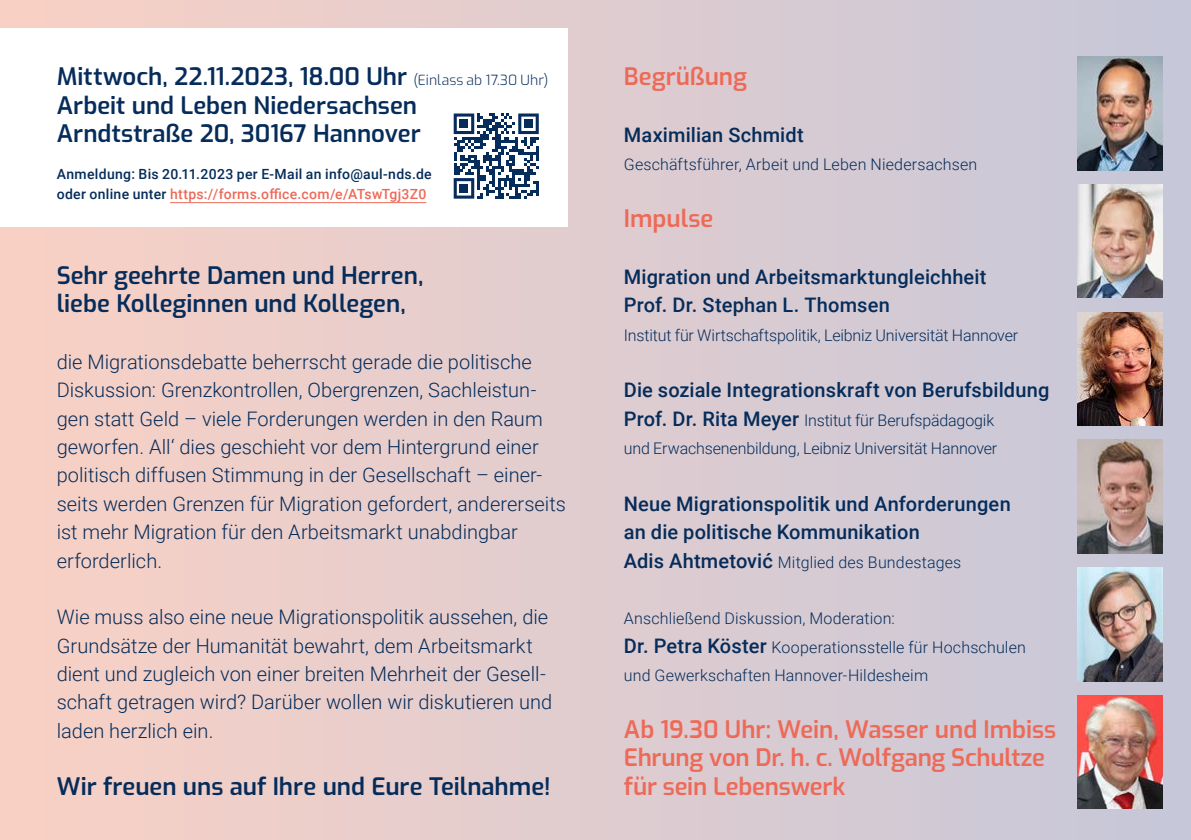
<style>
.page{position:relative;width:1191px;height:840px;background:#fff}
.page>*{position:absolute;margin:0;border:0;box-sizing:border-box;transform-origin:0 0}
.t1{font:600 24px/28.4px "Exo";color:#052c5a}
.t2{font:600 24px/28.4px "Exo";letter-spacing:-.005em;color:#ed6a58}
.t3{font:300 20px/28.4px "Roboto";color:#052c5a}
.t4{font:500 20px/28.4px "Roboto";letter-spacing:.01em;color:#052c5a}
.t5{font:300 16px/28.4px "Roboto";letter-spacing:.005em;color:#052c5a}
.t6{font:500 14px/20px "Roboto";letter-spacing:.02em;color:#052c5a}
.s1{font-weight:300;font-size:14px}
.s2{color:#ed6a58}
.s3{font-weight:500;font-size:20px}
</style>
<div class="page">
<div style="left:0;top:0;width:1191px;height:839px;background:linear-gradient(to right,#fad2c5,#c4c6d8)"></div>
<div style="left:0;top:28px;width:567px;height:199px;background:#fff"></div>
<svg style="left:454px;top:113px;width:85px;height:85px"></svg>
<div style="left:459px;top:119px;width:9px;height:9px;background:#052c5a"></div>
<div style="left:524px;top:119px;width:9px;height:9px;background:#052c5a"></div>
<div style="left:459px;top:184px;width:9px;height:9px;background:#052c5a"></div>
<hr style="left:170px;top:202px;width:256px;height:1px;background:#ed6a58">
<img style="left:1077px;top:439px;width:85px;height:114px">
<img style="left:1077px;top:184px;width:85px;height:114px">
<img style="left:1077px;top:312px;width:85px;height:113px">
<img style="left:1077px;top:567px;width:85px;height:113px">
<img style="left:1077px;top:57px;width:85px;height:113px">
<img style="left:1077px;top:694px;width:85px;height:114px">
<p class="t1" style="left:57px;top:61px;width:493px">Mittwoch, 22.11.2023, 18.00 Uhr <span class="s1">(Einlass ab 17.30 Uhr)<br></span>Arbeit und Leben Niedersachsen<br>Arndtstraße 20, 30167 Hannover</p>
<p class="t6" style="left:57px;top:163px;width:376px">Anmeldung: Bis 20.11.2023 per E-Mail an info@aul-nds.de oder online unter <span class="s2">https://forms.office.com/e/ATswTgj3Z0</span></p>
<p class="t1" style="left:57px;top:259px;width:368px">Sehr geehrte Damen und Herren, liebe Kolleginnen und Kollegen,</p>
<p class="t3" style="left:57px;top:346px;width:510px">die Migrationsdebatte beherrscht gerade die politische Diskussion: Grenzkontrollen, Obergrenzen, Sachleistun&shy;gen statt Geld – viele Forderungen werden in den Raum geworfen. All‘ dies geschieht vor dem Hintergrund einer politisch diffusen Stimmung in der Gesellschaft – einer&shy;seits werden Grenzen für Migration gefordert, andererseits ist mehr Migration für den Arbeitsmarkt unabdingbar erforderlich.</p>
<p class="t3" style="left:57px;top:602px;width:497px">Wie muss also eine neue Migrationspolitik aussehen, die Grundsätze der Humanität bewahrt, dem Arbeitsmarkt dient und zugleich von einer breiten Mehrheit der Gesell&shy;schaft getragen wird? Darüber wollen wir diskutieren und laden herzlich ein.</p>
<p class="t1" style="left:57px;top:770px;width:495px">Wir freuen uns auf Ihre und Eure Teilnahme!</p>
<p class="t2" style="left:624px;top:61px;width:125px">Begrüßung</p>
<p class="t4" style="left:624px;top:120px;width:181px">Maximilian Schmidt</p>
<p class="t5" style="left:624px;top:150px;width:355px">Geschäftsführer, Arbeit und Leben Niedersachsen</p>
<p class="t2" style="left:624px;top:203px;width:91px">Impulse</p>
<p class="t4" style="left:624px;top:261px;width:364px">Migration und Arbeitsmarktungleichheit<br>Prof. Dr. Stephan L. Thomsen</p>
<p class="t5" style="left:624px;top:320px;width:396px">Institut für Wirtschaftspolitik, Leibniz Universität Hannover</p>
<p class="t4" style="left:624px;top:375px;width:427px">Die soziale Integrationskraft von Berufsbildung</p>
<p class="t5" style="left:624px;top:405px;width:375px"><span class="s3">Prof. Dr. Rita Meyer</span> Institut für Berufspädagogik und Erwachsenenbildung, Leibniz Universität Hannover</p>
<p class="t4" style="left:624px;top:488px;width:388px">Neue Migrationspolitik und Anforderungen an die politische Kommunikation</p>
<p class="t5" style="left:624px;top:546px;width:339px"><span class="s3">Adis Ahtmetović</span> Mitglied des Bundestages</p>
<p class="t5" style="left:624px;top:603px;width:403px">Anschließend Diskussion, Moderation:<br><span class="s3">Dr. Petra Köster</span> Kooperationsstelle für Hochschulen und Gewerkschaften Hannover-Hildesheim</p>
<p class="t2" style="left:624px;top:713px;width:434px">Ab 19.30 Uhr: Wein, Wasser und Imbiss<br>Ehrung von Dr. h. c. Wolfgang Schultze für sein Lebenswerk</p>
</div>
